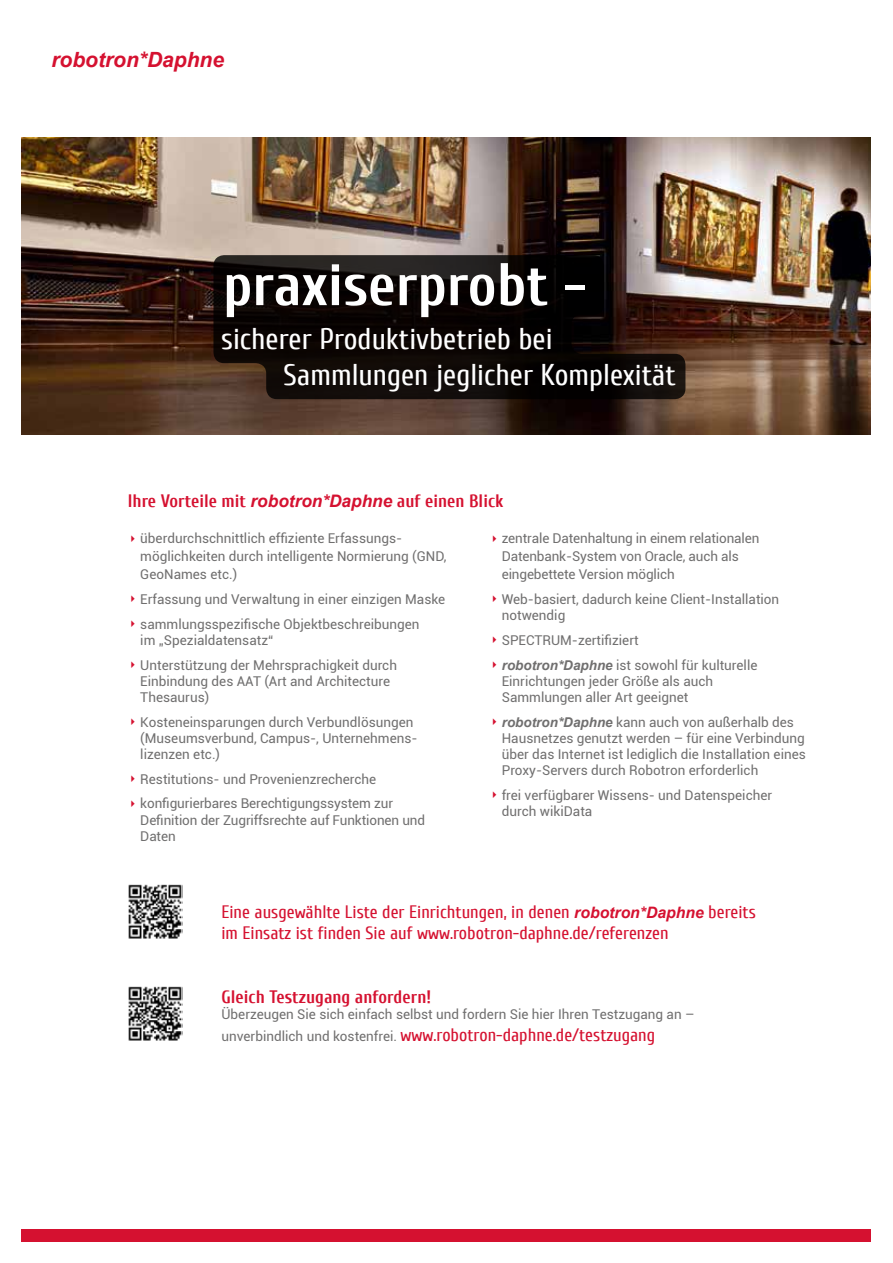
<style>
.page{position:relative;width:893px;height:1263px;background:#fff}
.page>*{position:absolute;margin:0;border:0;box-sizing:border-box;transform-origin:0 0}
.t1{font:700 60px "Cuprum";color:#fff}
.t2{font:30px/36px "Cuprum";color:#fff}
.t3{font:italic 700 21px "Arial";color:#d51130}
.t4{font:18px/21.6px "Cuprum";color:#d51130}
.t5{font:700 18px "Cuprum";color:#d51130}
.t6{font:13.5px/16.2px "Roboto";color:#706f6f}
.s1{font-family:"Arial";font-style:italic;font-size:17.25px}
.s2{font-family:"Arial";font-weight:700;font-style:italic}
.s3{font-family:"Arial";font-weight:700;font-style:italic;font-size:15.75px}
.s4{font-family:"Roboto";font-size:13.5px;color:#706f6f}
</style>
<div class="page">
<div style="left:21px;top:1229px;width:872px;height:13px;background:#d51130"></div>
<img style="left:21px;top:137px;width:850px;height:298px">
<svg style="left:213px;top:255px;width:472px;height:144px;background:#170f0d"></svg>
<div style="left:872px;top:108px;width:21px;height:1155px;background:#fff"></div>
<img style="left:128px;top:986px;width:55px;height:55px">
<img style="left:128px;top:884px;width:55px;height:55px">
<h3 class="t3" style="left:51px;top:45px;width:174px">robotron*Daphne</h3>
<h1 class="t1" style="left:223px;top:251px;width:364px">praxiserprobt -</h1>
<h2 class="t2" style="left:283px;top:321px;width:394px;text-indent:-62px">sicherer Produktivbetrieb bei<br>Sammlungen jeglicher Komplexität</h2>
<h3 class="t5" style="left:128px;top:491px;width:377px">Ihre Vorteile mit <span class="s1">robotron*Daphne</span> auf einen Blick</h3>
<p class="t6" style="left:140px;top:529px;width:308px;line-height:18px">überdurchschnittlich effiziente Erfassungs&shy;möglichkeiten durch intelligente Normierung (GND,<br>GeoNames etc.)</p>
<p class="t6" style="left:140px;top:586px;width:306px;line-height:24.8px">Erfassung und Verwaltung in einer einzigen Maske sammlungsspezifische Objektbeschreibungen</p>
<p class="t6" style="left:140px;top:627px;width:258px;line-height:24.8px">im „Spezialdatensatz“<br>Unterstützung der Mehrsprachigkeit durch</p>
<p class="t6" style="left:140px;top:672px;width:251px">Einbindung des AAT (Art and Architecture<br>Thesaurus)</p>
<p class="t6" style="left:140px;top:713px;width:277px">Kosteneinsparungen durch Verbundlösungen (Museumsverbund, Campus-, Unternehmens&shy;lizenzen etc.)</p>
<p class="t6" style="left:140px;top:766px;width:254px;line-height:24.8px">Restitutions- und Provenienzrecherche konfigurierbares Berechtigungssystem zur</p>
<p class="t6" style="left:140px;top:811px;width:286px">Definition der Zugriffsrechte auf Funktionen und<br>Daten</p>
<p class="t6" style="left:502px;top:529px;width:259px;line-height:18px">zentrale Datenhaltung in einem relationalen<br>Datenbank-System von Oracle, auch als eingebettete Version möglich</p>
<p class="t6" style="left:502px;top:590px;width:279px">Web-basiert, dadurch keine Client-Installation notwendig</p>
<p class="t6" style="left:502px;top:627px;width:257px;line-height:24.8px">SPECTRUM-zertifiziert<br><span class="s2">robotron*Daphne</span> ist sowohl für kulturelle</p>
<p class="t6" style="left:502px;top:672px;width:213px">Einrichtungen jeder Größe als auch<br>Sammlungen aller Art geeignet</p>
<p class="t6" style="left:502px;top:713px;width:306px"><span class="s2">robotron*Daphne</span> kann auch von außerhalb des Hausnetzes genutzt werden – für eine Verbindung über das Internet ist lediglich die Installation eines Proxy-Servers durch Robotron erforderlich</p>
<p class="t6" style="left:502px;top:786px;width:272px">frei verfügbarer Wissens- und Datenspeicher durch wikiData</p>
<h3 class="t4" style="left:221px;top:901px;width:536px">Eine ausgewählte Liste der Einrichtungen, in denen <span class="s3">robotron*Daphne</span> bereits im Einsatz ist finden Sie auf www.robotron-daphne.de/referenzen</h3>
<h3 class="t5" style="left:221px;top:987px;width:211px">Gleich Testzugang anfordern!</h3>
<p class="t6" style="left:221px;top:1006px;width:474px">Überzeugen Sie sich einfach selbst und fordern Sie hier Ihren Testzugang an –</p>
<h3 class="t4" style="left:222px;top:1024px;width:435px"><span class="s4">unverbindlich und kostenfrei.</span> www.robotron-daphne.de/testzugang</h3>
</div>
